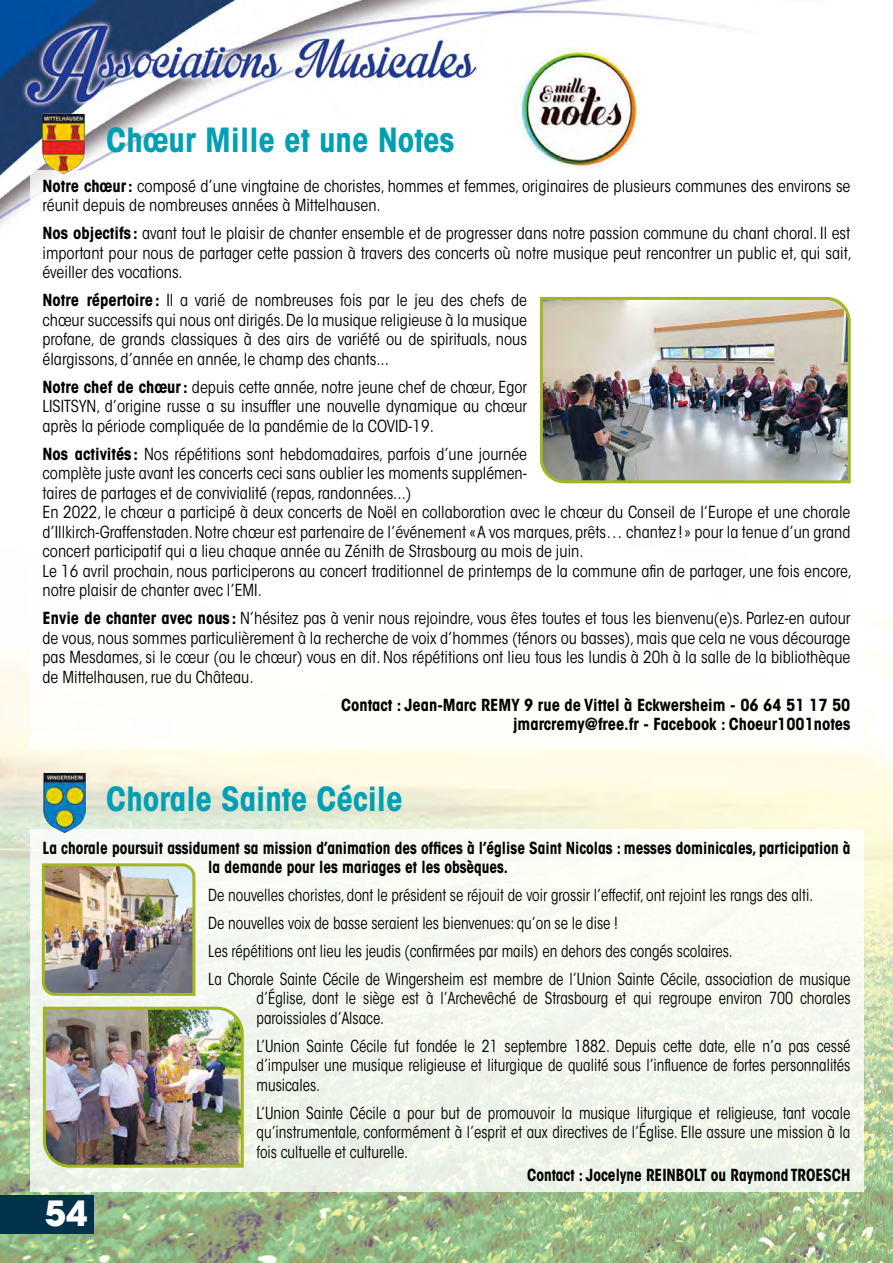
<style>
.page{position:relative;width:893px;height:1263px;background:#fff}
.page>*{position:absolute;margin:0;border:0;box-sizing:border-box;transform-origin:0 0}
.t1{font:700 34.5px "ITC Avant Garde Std";color:#fff}
.t2{font:700 condensed 33px "ITC Avant Garde Std";color:#009fb4}
.t3{font:condensed 16.5px/19.5px "ITC Avant Garde Std";color:#000;text-align:justify}
.t4{font:condensed 16.5px/19.5px "ITC Avant Garde Std";color:#000;scale:.93 1}
.t5{font:700 condensed 16.5px/18.8px "ITC Avant Garde Std";color:#000;scale:.93 1}
.t6{font:700 condensed 16.5px/19.5px "ITC Avant Garde Std";color:#000;text-align:right}
.s1{font-weight:700}
</style>
<div class="page">
<img style="left:0;top:0;width:893px;height:1263px">
<div style="left:30px;top:170px;width:833px;height:578px;background:#fff"></div>
<div style="left:30px;top:829px;width:833px;height:362px;background:#f5f9f0"></div>
<img style="left:42px;top:114px;width:43px;height:60px">
<img style="left:43px;top:773px;width:43px;height:60px">
<img style="left:41px;top:863px;width:155px;height:133px">
<img style="left:514px;top:47px;width:127px;height:123px">
<div style="left:0;top:1195px;width:94px;height:38px;background:#00334b"></div>
<img style="left:539px;top:296px;width:312px;height:188px">
<img style="left:41px;top:1006px;width:204px;height:163px">
<h2 class="t2" style="left:106px;top:119px;width:350px">Chœur Mille et une Notes</h2>
<p class="t3" style="left:43px;top:176px;width:809px"><span class="s1">Notre chœur:</span> composé d’une vingtaine de choristes, hommes et femmes, originaires de plusieurs communes des environs se réunit depuis de nombreuses années à Mittelhausen.</p>
<p class="t3" style="left:43px;top:224px;width:811px"><span class="s1">Nos objectifs :</span> avant tout le plaisir de chanter ensemble et de progresser dans notre passion commune du chant choral. Il est important pour nous de partager cette passion à travers des concerts où notre musique peut rencontrer un public et, qui sait, éveiller des vocations.</p>
<p class="t3" style="left:43px;top:291px;width:486px"><span class="s1">Notre répertoire:</span> Il a varié de nombreuses fois par le jeu des chefs de chœur successifs qui nous ont dirigés. De la musique religieuse à la musique profane, de grands classiques à des airs de variété ou de spirituals, nous élargissons, d’année en année, le champ des chants...</p>
<p class="t3" style="left:43px;top:377px;width:486px"><span class="s1">Notre chef de chœur:</span> depuis cette année, notre jeune chef de chœur, Egor LISITSYN, d’origine russe a su insuffler une nouvelle dynamique au chœur après la période compliquée de la pandémie de la COVID-19.</p>
<p class="t3" style="left:43px;top:444px;width:811px;text-align:left"><span class="s1">Nos activités :</span> Nos répétitions sont hebdomadaires, parfois d’une journée<br>complète juste avant les concerts ceci sans oublier les moments supplémen-<br>taires de partages et de convivialité (repas, randonnées...)<br>En 2022, le chœur a participé à deux concerts de Noël en collaboration avec le chœur du Conseil de l’Europe et une chorale d’Illkirch-Graffenstaden. Notre chœur est partenaire de l’événement «A vos marques, prêts… chantez!» pour la tenue d’un grand concert participatif qui a lieu chaque année au Zénith de Strasbourg au mois de juin.<br>Le 16 avril prochain, nous participerons au concert traditionnel de printemps de la commune afin de partager, une fois encore, notre plaisir de chanter avec l’EMI.</p>
<p class="t3" style="left:43px;top:609px;width:809px"><span class="s1">Envie de chanter avec nous :</span> N’hésitez pas à venir nous rejoindre, vous êtes toutes et tous les bienvenu(e)s. Parlez-en autour de vous, nous sommes particulièrement à la recherche de voix d’hommes (ténors ou basses), mais que cela ne vous décourage pas Mesdames, si le cœur (ou le chœur) vous en dit. Nos répétitions ont lieu tous les lundis à 20h à la salle de la bibliothèque de Mittelhausen, rue du Château.</p>
<p class="t6" style="left:341px;top:695px;width:511px">Contact : Jean-Marc REMY 9 rue de Vittel à Eckwersheim - 06 64 51 17 50 jmarcremy@free.fr - Facebook : Choeur1001notes</p>
<h2 class="t2" style="left:106px;top:778px;width:298px">Chorale Sainte Cécile</h2>
<p class="t5" style="left:208px;top:838px;width:692px;text-indent:-166px">La chorale poursuit assidument sa mission d’animation des offices à l’église Saint Nicolas : messes dominicales, participation à la demande pour les mariages et les obsèques.</p>
<p class="t4" style="left:208px;top:881px;width:692px;line-height:28px">De nouvelles choristes, dont le président se réjouit de voir grossir l’effectif, ont rejoint les rangs des alti.<br>De nouvelles voix de basse seraient les bienvenues: qu’on se le dise !<br>Les répétitions ont lieu les jeudis (confirmées par mails) en dehors des congés scolaires.<br>La Chorale Sainte Cécile de Wingersheim est membre de l’Union Sainte Cécile, association de musique</p>
<p class="t4" style="left:257px;top:988px;width:640px">d’Église, dont le siège est à l’Archevêché de Strasbourg et qui regroupe environ 700 chorales paroissiales d’Alsace.</p>
<p class="t4" style="left:257px;top:1036px;width:640px;text-align:justify">L’Union Sainte Cécile fut fondée le 21 septembre 1882. Depuis cette date, elle n’a pas cessé d’impulser une musique religieuse et liturgique de qualité sous l’influence de fortes personnalités musicales.</p>
<p class="t4" style="left:257px;top:1103px;width:640px;text-align:justify">L’Union Sainte Cécile a pour but de promouvoir la musique liturgique et religieuse, tant vocale qu’instrumentale, conformément à l’esprit et aux directives de l’Église. Elle assure une mission à la fois cultuelle et culturelle.</p>
<p class="t5" style="left:527px;top:1165px;width:349px">Contact : Jocelyne REINBOLT ou Raymond TROESCH</p>
<h1 class="t1" style="left:45px;top:1190px;width:44px">54</h1>
</div>
